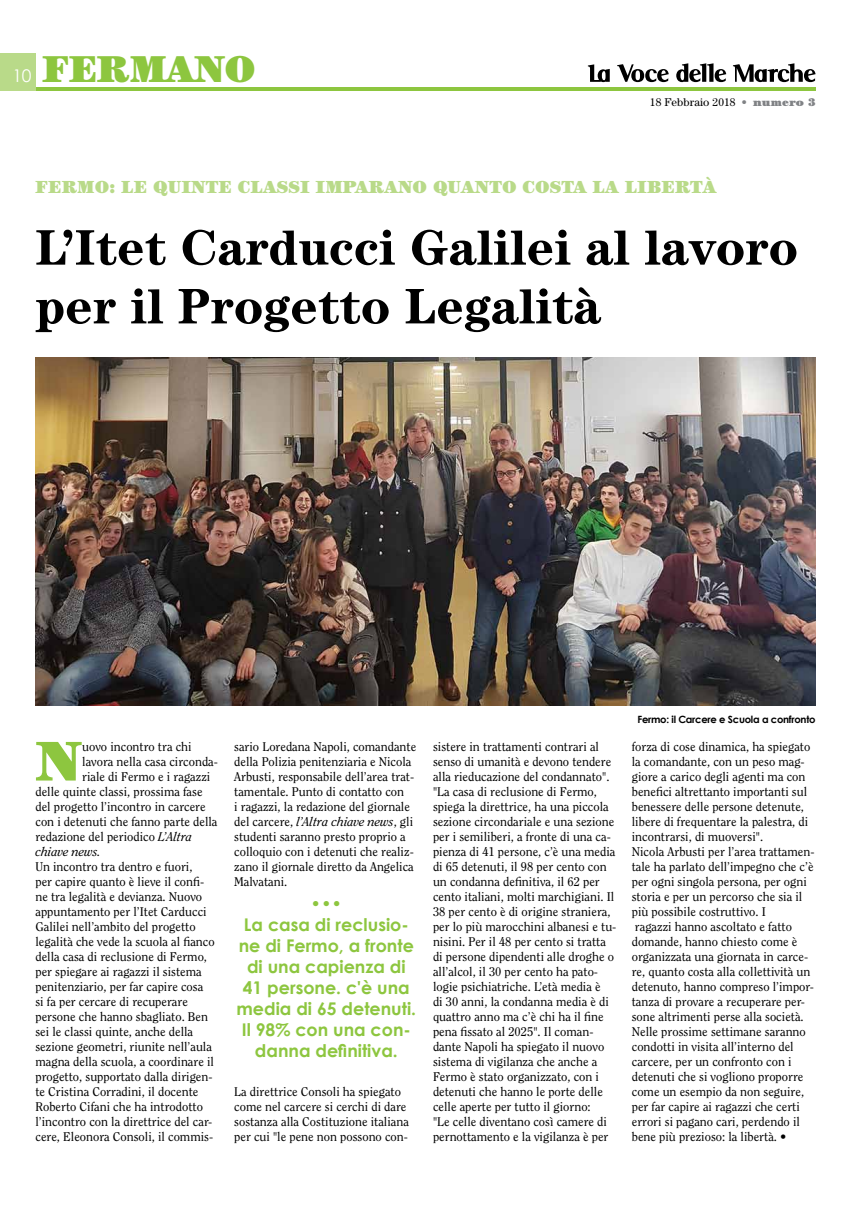
<style>
.page{position:relative;width:851px;height:1205px;background:#fff}
.page>*{position:absolute;margin:0;border:0;box-sizing:border-box;transform-origin:0 0}
.t1{font:900 56.12px "Century";color:#8dc63f}
.t2{font:700 50px/58.8px "Century";color:#000}
.t3{font:900 37.5px "Century";color:#8dc63f}
.t4{font:700 17.5px/21px "Century Gothic";color:#8dc63f;text-align:center}
.t5{font:900 17.5px "Century";color:#b9da89}
.t6{font:17.5px "Century Gothic";color:#8dc63f}
.t7{font:12.5px/15px "Clearface";color:#000}
.t8{font:italic 12.5px "Clearface";color:#000}
.t9{font:11.25px "Century";letter-spacing:.01em;color:#000}
.t10{font:700 10px "Century Gothic";letter-spacing:-.025em;color:#000}
.s1{font-family:"Century Gothic";font-weight:400;font-size:17.5px;color:#fff}
.s2{font-weight:300;color:#808285}
.s3{font-weight:900;color:#808285}
.s4{font-style:italic}
</style>
<div class="page">
<hr style="left:35px;top:87px;width:780px;height:4px;background:#8dc63f">
<div style="left:0;top:53px;width:35px;height:38px;background:#b9da89"></div>
<svg style="left:587px;top:64px;width:22px;height:18px"></svg>
<svg style="left:617px;top:64px;width:51px;height:18px"></svg>
<svg style="left:676px;top:63px;width:50px;height:19px"></svg>
<svg style="left:733px;top:63px;width:82px;height:19px"></svg>
<img style="left:35px;top:357px;width:780px;height:348px">
<h3 class="t3" style="left:12px;top:46px;width:62px"><span class="s1">10</span> FERMA</h3>
<h3 class="t3" style="left:194px;top:46px;width:60px">NO</h3>
<p class="t9" style="left:649px;top:95px;width:167px">18 Febbraio 2018 <span class="s2">•</span> <span class="s3">NUMERO 3</span></p>
<h3 class="t5" style="left:35px;top:177px;width:682px">FERMO: LE QUINTE CLASSI IMPARANO QUANTO COSTA LA LIBERTÀ</h3>
<h2 class="t2" style="left:35px;top:217px;width:764px">L’Itet Carducci Galilei al lavoro per il Progetto Legalità</h2>
<h1 class="t1" style="left:35px;top:727px;width:48px">N</h1>
<p class="t7" style="left:82px;top:739px;width:111px">uovo incontro tra chi</p>
<p class="t7" style="left:82px;top:754px;width:137px">lavora nella casa circonda-</p>
<p class="t7" style="left:82px;top:769px;width:130px">riale di Fermo e i ragazzi</p>
<p class="t7" style="left:35px;top:784px;width:169px">delle quinte classi, prossima fase</p>
<p class="t7" style="left:35px;top:799px;width:172px">del progetto l’incontro in carcere</p>
<p class="t7" style="left:35px;top:814px;width:183px">con i detenuti che fanno parte della</p>
<p class="t7" style="left:35px;top:829px;width:158px">redazione del periodico <span class="s4">L’Altra</span></p>
<p class="t8" style="left:35px;top:844px;width:67px">chiave news.</p>
<p class="t7" style="left:35px;top:859px;width:181px">Un incontro tra dentro e fuori,<br>per capire quanto è lieve il confi&shy;ne tra legalità e devianza. Nuovo appuntamento per l’Itet Carducci Galilei nell’ambito del progetto legalità che vede la scuola al fianco della casa di reclusione di Fermo, per spiegare ai ragazzi il sistema penitenziario, per far capire cosa si fa per cercare di recuperare persone che hanno sbagliato. Ben sei le classi quinte, anche della sezione geometri, riunite nell’aula magna della scuola, a coordinare il progetto, supportato dalla dirigen&shy;te Cristina Corradini, il docente Roberto Cifani che ha introdotto l’incontro con la direttrice del car&shy;cere, Eleonora Consoli, il commis-</p>
<p class="t7" style="left:234px;top:739px;width:183px">sario Loredana Napoli, comandante della Polizia penitenziaria e Nicola Arbusti, responsabile dell’area trat&shy;tamentale. Punto di contatto con<br>i ragazzi, la redazione del giornale del carcere, <span class="s4">l’Altra chiave news</span>, gli studenti saranno presto proprio a colloquio con i detenuti che realiz&shy;zano il giornale diretto da Angelica Malvatani.</p>
<h3 class="t6" style="left:310px;top:891px;width:33px">•••</h3>
<h3 class="t4" style="left:236px;top:913px;width:181px">La casa di reclusio&shy;ne di Fermo, a fronte di una capienza di<br>41 persone. c'è una media di 65 detenuti.<br>Il 98% con una con&shy;danna definitiva.</h3>
<p class="t7" style="left:234px;top:1084px;width:176px">La direttrice Consoli ha spiegato come nel carcere si cerchi di dare sostanza alla Costituzione italiana per cui "le pene non possono con-</p>
<p class="t10" style="left:637px;top:712px;width:179px">Fermo: il Carcere e Scuola a confronto</p>
<p class="t7" style="left:433px;top:739px;width:185px">sistere in trattamenti contrari al senso di umanità e devono tendere alla rieducazione del condannato". "La casa di reclusione di Fermo, spiega la direttrice, ha una piccola sezione circondariale e una sezione per i semiliberi, a fronte di una ca&shy;pienza di 41 persone, c’è una media di 65 detenuti, il 98 per cento con un condanna definitiva, il 62 per cento italiani, molti marchigiani. Il 38 per cento è di origine straniera, per lo più marocchini albanesi e tu&shy;nisini. Per il 48 per cento si tratta di persone dipendenti alle droghe o all’alcol, il 30 per cento ha pato&shy;logie psichiatriche. L’età media è<br>di 30 anni, la condanna media è di quattro anno ma c’è chi ha il fine pena fissato al 2025". Il coman&shy;dante Napoli ha spiegato il nuovo sistema di vigilanza che anche a Fermo è stato organizzato, con i detenuti che hanno le porte delle celle aperte per tutto il giorno:<br>"Le celle diventano così camere di pernottamento e la vigilanza è per</p>
<p class="t7" style="left:631px;top:739px;width:184px">forza di cose dinamica, ha spiegato la comandante, con un peso mag&shy;giore a carico degli agenti ma con benefici altrettanto importanti sul benessere delle persone detenute, libere di frequentare la palestra, di incontrarsi, di muoversi".<br>Nicola Arbusti per l’area trattamen&shy;tale ha parlato dell’impegno che c’è per ogni singola persona, per ogni storia e per un percorso che sia il più possibile costruttivo. I<br>ragazzi hanno ascoltato e fatto domande, hanno chiesto come è organizzata una giornata in carce&shy;re, quanto costa alla collettività un detenuto, hanno compreso l’impor&shy;tanza di provare a recuperare per&shy;sone altrimenti perse alla società.<br>Nelle prossime settimane saranno condotti in visita all’interno del carcere, per un confronto con i detenuti che si vogliono proporre come un esempio da non seguire, per far capire ai ragazzi che certi errori si pagano cari, perdendo il bene più prezioso: la libertà. •</p>
</div>
